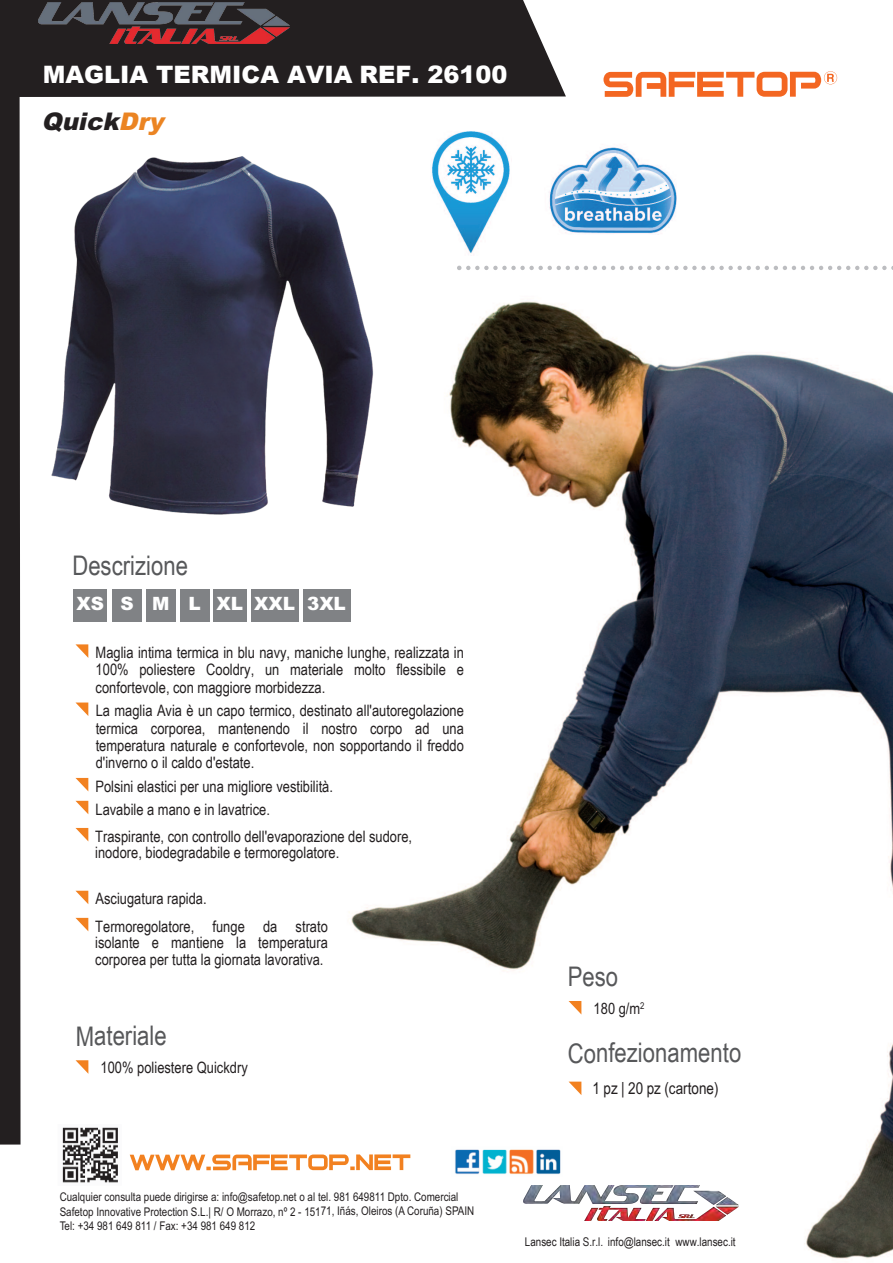
<style>
.page{position:relative;width:893px;height:1263px;background:#fff}
.page>*{position:absolute;margin:0;border:0;box-sizing:border-box;transform-origin:0 0}
.t1{font:27px "Arial Narrow";color:#57585a}
.t2{font:italic 900 24.45px "Arial";color:#231f20}
.t3{font:900 24px "Arial";color:#fff}
.t4{font:900 18.3px "Arial";color:#fff}
.t5{font:16.5px "Arial Narrow";color:#231f20}
.t6{font:15.75px/17.2px "Arial Narrow";color:#231f20}
.t7{font:12px/14.4px "Arial Narrow";color:#231f20}
.s1{color:#eb8422}
</style>
<div class="page">
<img style="left:322px;top:301px;width:571px;height:958px">
<div style="left:21px;top:0;width:545px;height:97px;background:#231f20"></div>
<svg style="left:76px;top:644px;width:12px;height:14px"></svg>
<svg style="left:76px;top:702px;width:12px;height:14px"></svg>
<svg style="left:76px;top:778px;width:12px;height:13px"></svg>
<svg style="left:76px;top:801px;width:12px;height:13px"></svg>
<svg style="left:76px;top:828px;width:12px;height:13px"></svg>
<svg style="left:76px;top:891px;width:12px;height:13px"></svg>
<svg style="left:76px;top:918px;width:12px;height:13px"></svg>
<svg style="left:130px;top:1154px;width:280px;height:16px"></svg>
<img style="left:62px;top:1127px;width:56px;height:56px">
<svg style="left:603px;top:71px;width:234px;height:26px"></svg>
<img style="left:451px;top:1146px;width:112px;height:30px">
<svg style="left:569px;top:1081px;width:12px;height:14px"></svg>
<svg style="left:569px;top:1001px;width:12px;height:13px"></svg>
<svg style="left:76px;top:1060px;width:12px;height:14px"></svg>
<div style="left:112px;top:589px;width:30px;height:32px;background:#808285"></div>
<div style="left:74px;top:589px;width:33px;height:32px;background:#808285"></div>
<div style="left:146px;top:589px;width:29px;height:32px;background:#808285"></div>
<div style="left:180px;top:589px;width:29px;height:32px;background:#808285"></div>
<div style="left:213px;top:589px;width:34px;height:32px;background:#808285"></div>
<div style="left:251px;top:589px;width:48px;height:32px;background:#808285"></div>
<div style="left:303px;top:589px;width:47px;height:32px;background:#808285"></div>
<svg style="left:457px;top:266px;width:436px;height:4px"></svg>
<div style="left:18px;top:146px;width:421px;height:382px;background:#fff"></div>
<img style="left:51px;top:156px;width:323px;height:359px">
<div style="left:0;top:0;width:21px;height:1144px;background:#231f20"></div>
<img style="left:432px;top:131px;width:78px;height:124px">
<img style="left:549px;top:147px;width:128px;height:87px">
<img style="left:38px;top:3px;width:252px;height:41px">
<img style="left:524px;top:1185px;width:215px;height:35px">
<h3 class="t3" style="left:43px;top:57px;width:466px">MAGLIA TERMICA AVIA REF. 26100</h3>
<h2 class="t2" style="left:41px;top:107px;width:131px">Quick<span class="s1">Dry</span></h2>
<h1 class="t1" style="left:72px;top:546px;width:117px">Descrizione</h1>
<p class="t4" style="left:77px;top:593px;width:271px">XS S M L XL XXL 3XL</p>
<p class="t6" style="left:96px;top:643px;width:370px;text-align:justify">Maglia intima termica in blu navy, maniche lunghe, realizzata in 100% poliestere Cooldry, un materiale molto flessibile e confortevole, con maggiore morbidezza.</p>
<p class="t6" style="left:96px;top:701px;width:370px;text-align:justify">La maglia Avia è un capo termico, destinato all'autoregolazione termica corporea, mantenendo il nostro corpo ad una temperatura naturale e confortevole, non sopportando il freddo d'inverno o il caldo d'estate.</p>
<p class="t6" style="left:95px;top:774px;width:239px;line-height:23px">Polsini elastici per una migliore vestibilità.<br>Lavabile a mano e in lavatrice.</p>
<p class="t6" style="left:95px;top:827px;width:318px;line-height:16.5px">Traspirante, con controllo dell'evaporazione del sudore, inodore, biodegradabile e termoregolatore.</p>
<p class="t6" style="left:95px;top:885px;width:234px;line-height:27.2px">Asciugatura rapida.<br>Termoregolatore, funge da strato</p>
<p class="t6" style="left:95px;top:934px;width:234px;line-height:16.5px">isolante e mantiene la temperatura corporea per tutta la giornata lavorativa.</p>
<h1 class="t1" style="left:76px;top:1016px;width:93px">Materiale</h1>
<p class="t6" style="left:101px;top:1058px;width:149px">100% poliestere Quickdry</p>
<p class="t7" style="left:60px;top:1190px;width:416px">Cualquier consulta puede dirigirse a: info@safetop.net o al tel. 981 649811 Dpto. Comercial<br>Safetop Innovative Protection S.L.| R/ O Morrazo, nº 2 - 15171, Iñás, Oleiros (A Coruña) SPAIN<br>Tel: +34 981 649 811 / Fax: +34 981 649 812</p>
<h1 class="t1" style="left:568px;top:957px;width:52px">Peso</h1>
<p class="t6" style="left:594px;top:1000px;width:52px">180 g/m<sup>2</sup></p>
<h1 class="t1" style="left:568px;top:1033px;width:175px">Confezionamento</h1>
<p class="t5" style="left:593px;top:1078px;width:127px">1 pz | 20 pz (cartone)</p>
<p class="t7" style="left:525px;top:1234px;width:212px">Lansec Italia S.r.l. info@lansec.it www.lansec.it</p>
</div>
